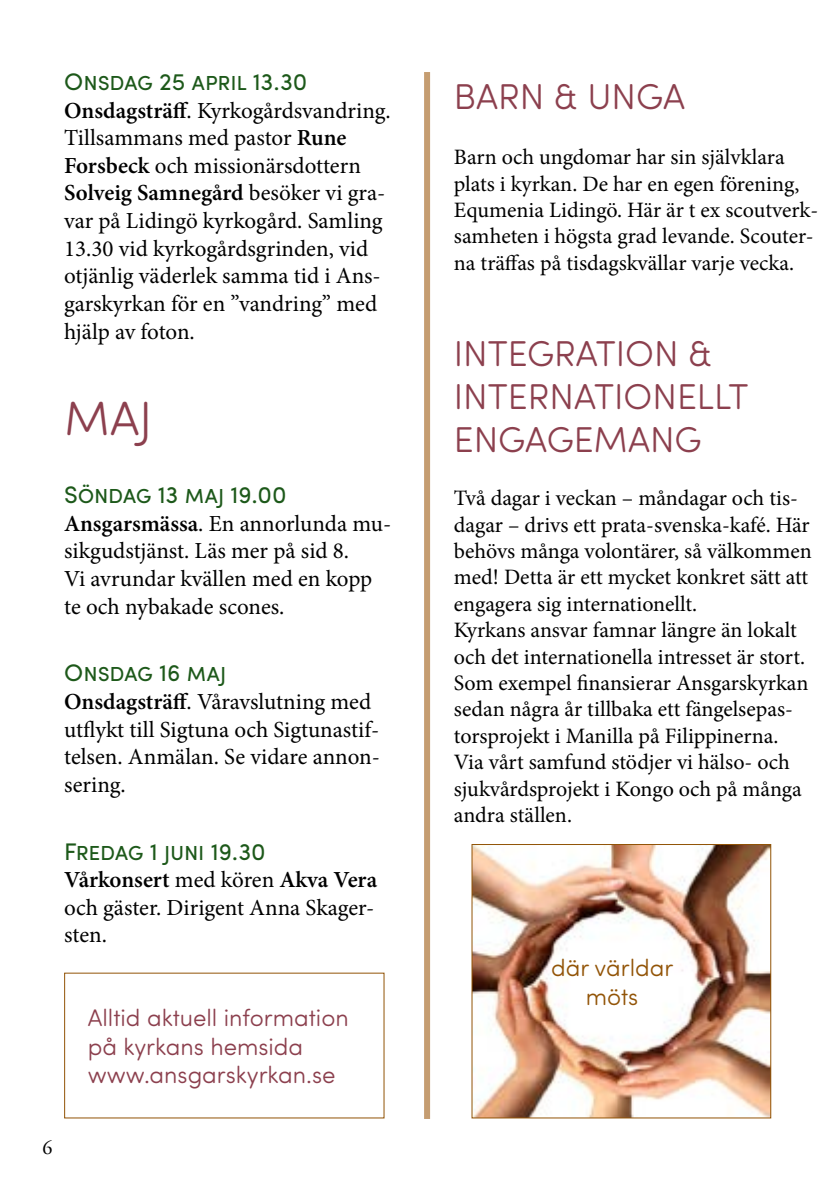
<style>
.page{position:relative;width:840px;height:1191px;background:#fff}
.page>*{position:absolute;margin:0;border:0;box-sizing:border-box;transform-origin:0 0}
.t1{font:300 48px "Sofia Pro Soft";color:#8c404e}
.t2{font:300 36px/43.2px "Sofia Pro Soft";color:#8c404e}
.t3{font:24px "Sofia Pro";letter-spacing:-.015em;color:#1d591a}
.t4{font:300 24px/28.8px "Sofia Pro Soft";color:#8c404e}
.t5{font:300 24px/28.8px "Sofia Pro Soft";color:#925407;text-align:center}
.t6{font:23px/27.6px "Minion Pro";color:#000}
.t7{font:22px/26.4px "Minion Pro";letter-spacing:-.005em;color:#000}
.t8{font:20px "Adobe Garamond Pro";color:#000}
.s1{font-weight:600}
</style>
<div class="page">
<img style="left:473px;top:846px;width:295px;height:270px">
<div style="left:471px;top:844px;width:299px;height:274px;border:1px solid #925407"></div>
<div style="left:424px;top:72px;width:6px;height:1047px;background:#c59d71"></div>
<p class="t3" style="left:64px;top:64px;width:245px">Onsdag 25 april 13.30</p>
<p class="t6" style="left:64px;top:97px;width:328px"><span class="s1">Onsdagsträff</span>. Kyrkogårdsvandring.<br>Tillsammans med pastor <span class="s1">Rune<br>Forsbeck</span> och missionärsdottern<br><span class="s1">Solveig Samnegård</span> besöker vi gra&shy;var på Lidingö kyrkogård. Samling<br>13.30 vid kyrkogårdsgrinden, vid otjänlig väderlek samma tid i Ans&shy;garskyrkan för en ”vandring” med hjälp av foton.</p>
<h1 class="t1" style="left:64px;top:386px;width:89px">MAJ</h1>
<p class="t3" style="left:64px;top:477px;width:224px">Söndag 13 maj 19.00</p>
<p class="t6" style="left:64px;top:510px;width:328px"><span class="s1">Ansgarsmässa</span>. En annorlunda mu&shy;sikgudstjänst. Läs mer på sid 8.<br>Vi avrundar kvällen med en kopp te och nybakade scones.</p>
<p class="t3" style="left:64px;top:655px;width:164px">Onsdag 16 maj</p>
<p class="t6" style="left:64px;top:688px;width:317px"><span class="s1">Onsdagsträff</span>. Våravslutning med utflykt till Sigtuna och Sigtunastif&shy;telsen. Anmälan. Se vidare annon&shy;sering.</p>
<p class="t3" style="left:64px;top:833px;width:203px">Fredag 1 juni 19.30</p>
<p class="t6" style="left:64px;top:866px;width:314px"><span class="s1">Vårkonsert</span> med kören <span class="s1">Akva Vera </span>och gäster. Dirigent Anna Skager&shy;sten.</p>
<p class="t8" style="left:43px;top:1136px;width:11px">6</p>
<p class="t4" style="left:88px;top:1002px;width:262px">Alltid aktuell information på kyrkans hemsida www.ansgarskyrkan.se</p>
<h2 class="t2" style="left:453px;top:73px;width:232px">BARN &amp; UNGA</h2>
<p class="t7" style="left:453px;top:144px;width:366px">Barn och ungdomar har sin självklara plats i kyrkan. De har en egen förening, Equmenia Lidingö. Här är t ex scoutverk&shy;samheten i högsta grad levande. Scouter&shy;na träffas på tisdagskvällar varje vecka.</p>
<h2 class="t2" style="left:453px;top:330px;width:296px">INTEGRATION &amp;<br>INTERNATIONELLT<br>ENGAGEMANG</h2>
<p class="t7" style="left:453px;top:485px;width:359px">Två dagar i veckan – måndagar och tis&shy;dagar – drivs ett prata-svenska-kafé. Här behövs många volontärer, så välkommen med! Detta är ett mycket konkret sätt att engagera sig internationellt.<br>Kyrkans ansvar famnar längre än lokalt och det internationella intresset är stort.<br>Som exempel finansierar Ansgarskyrkan sedan några år tillbaka ett fängelsepas&shy;torsprojekt i Manilla på Filippinerna.<br>Via vårt samfund stödjer vi hälso- och sjukvårdsprojekt i Kongo och på många andra ställen.</p>
<p class="t5" style="left:551px;top:952px;width:124px">där världar möts</p>
</div>
